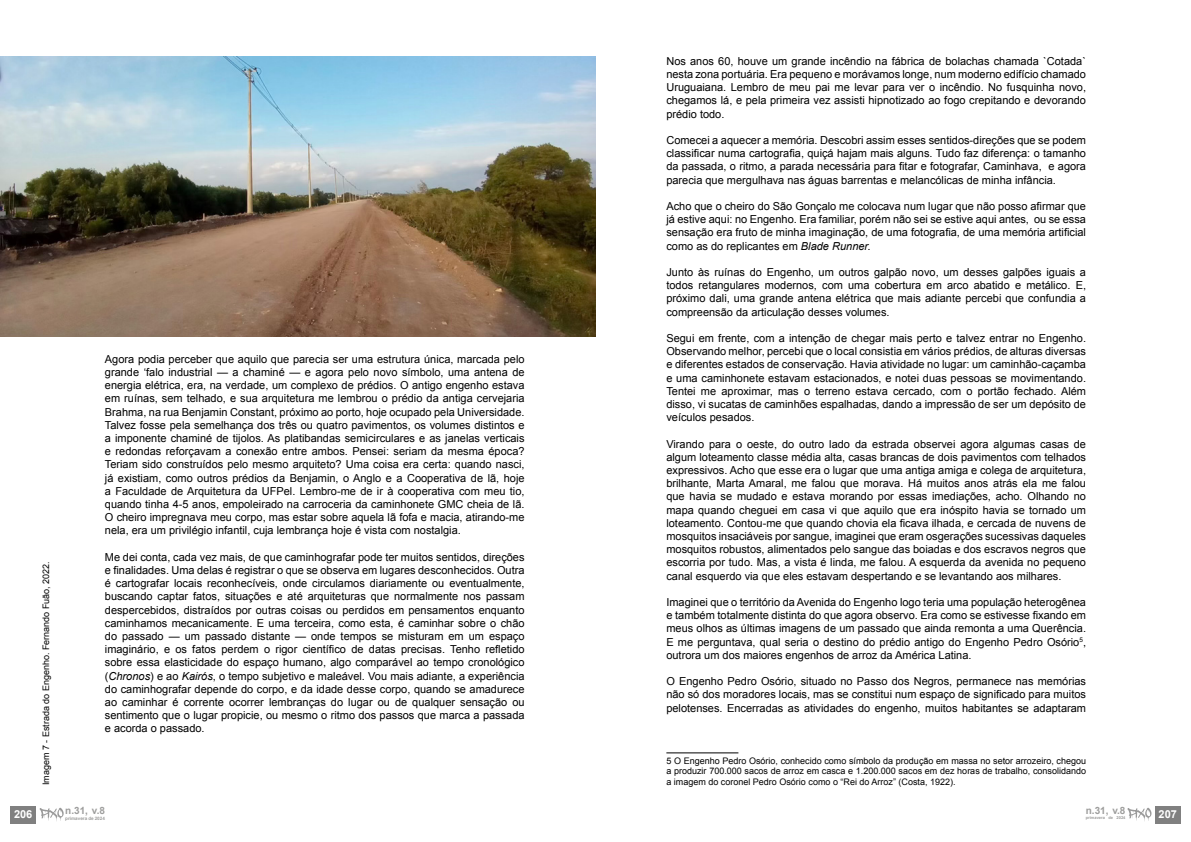
<style>
.page{position:relative;width:1191px;height:842px;background:#fff}
.page>*{position:absolute;margin:0;border:0;box-sizing:border-box;transform-origin:0 0}
.t1{font:11px/13.2px "Arial";color:#000;text-align:justify}
.t2{font:700 11px "Arial";color:#fff}
.t3{font:700 10px "Arial";color:#9d9d9c}
.t4{font:9px/10.8px "Arial";color:#000}
.t5{font:700 4.6px "Arial";color:#9d9d9c}
.t6{font:700 4px "Arial";color:#9d9d9c}
.s1{font-style:italic}
</style>
<div class="page">
<hr style="left:666px;top:752px;width:72px;height:1px;background:#000">
<img style="left:0;top:57px;width:595px;height:279px">
<div style="left:11px;top:806px;width:25px;height:17px;background:#808080"></div>
<svg style="left:40px;top:808px;width:24px;height:13px"></svg>
<div style="left:1155px;top:806px;width:25px;height:17px;background:#808080"></div>
<svg style="left:1127px;top:808px;width:24px;height:13px"></svg>
<p class="t4" style="left:41px;top:785px;width:226px;rotate:-90deg">Imagem 7 - Estrada do Engenho. Fernando Fuão, 2022.</p>
<p class="t1" style="left:105px;top:352px;width:421px">Agora podia perceber que aquilo que parecia ser uma estrutura única, marcada pelo grande ‘falo industrial — a chaminé — e agora pelo novo símbolo, uma antena de energia elétrica, era, na verdade, um complexo de prédios. O antigo engenho estava em ruínas, sem telhado, e sua arquitetura me lembrou o prédio da antiga cervejaria Brahma, na rua Benjamin Constant, próximo ao porto, hoje ocupado pela Universidade.<br>Talvez fosse pela semelhança dos três ou quatro pavimentos, os volumes distintos e a imponente chaminé de tijolos. As platibandas semicirculares e as janelas verticais e redondas reforçavam a conexão entre ambos. Pensei: seriam da mesma época?<br>Teriam sido construídos pelo mesmo arquiteto? Uma coisa era certa: quando nasci, já existiam, como outros prédios da Benjamin, o Anglo e a Cooperativa de lã, hoje a Faculdade de Arquitetura da UFPel. Lembro-me de ir à cooperativa com meu tio, quando tinha 4-5 anos, empoleirado na carroceria da caminhonete GMC cheia de lã.<br>O cheiro impregnava meu corpo, mas estar sobre aquela lã fofa e macia, atirando-me nela, era um privilégio infantil, cuja lembrança hoje é vista com nostalgia.</p>
<p class="t1" style="left:105px;top:550px;width:421px">Me dei conta, cada vez mais, de que caminhografar pode ter muitos sentidos, direções e finalidades. Uma delas é registrar o que se observa em lugares desconhecidos. Outra é cartografar locais reconhecíveis, onde circulamos diariamente ou eventualmente, buscando captar fatos, situações e até arquiteturas que normalmente nos passam despercebidos, distraídos por outras coisas ou perdidos em pensamentos enquanto caminhamos mecanicamente. E uma terceira, como esta, é caminhar sobre o chão do passado — um passado distante — onde tempos se misturam em um espaço imaginário, e os fatos perdem o rigor científico de datas precisas. Tenho refletido sobre essa elasticidade do espaço humano, algo comparável ao tempo cronológico (<span class="s1">Chronos</span>) e ao <span class="s1">Kairós</span>, o tempo subjetivo e maleável. Vou mais adiante, a experiência do caminhografar depende do corpo, e da idade desse corpo, quando se amadurece ao caminhar é corrente ocorrer lembranças do lugar ou de qualquer sensação ou sentimento que o lugar propicie, ou mesmo o ritmo dos passos que marca a passada e acorda o passado.</p>
<p class="t2" style="left:14px;top:807px;width:20px">206</p>
<p class="t3" style="left:65px;top:804px;width:41px">n.31, v.8</p>
<p class="t5" style="left:65px;top:815px;width:41px">primavera de 2024</p>
<p class="t1" style="left:666px;top:54px;width:421px">Nos anos 60, houve um grande incêndio na fábrica de bolachas chamada `Cotada` nesta zona portuária. Era pequeno e morávamos longe, num moderno edifício chamado Uruguaiana. Lembro de meu pai me levar para ver o incêndio. No fusquinha novo, chegamos lá, e pela primeira vez assisti hipnotizado ao fogo crepitando e devorando prédio todo.</p>
<p class="t1" style="left:666px;top:134px;width:421px">Comecei a aquecer a memória. Descobri assim esses sentidos-direções que se podem classificar numa cartografia, quiçá hajam mais alguns. Tudo faz diferença: o tamanho da passada, o ritmo, a parada necessária para fitar e fotografar, Caminhava, e agora parecia que mergulhava nas águas barrentas e melancólicas de minha infância.</p>
<p class="t1" style="left:666px;top:200px;width:421px">Acho que o cheiro do São Gonçalo me colocava num lugar que não posso afirmar que já estive aqui: no Engenho. Era familiar, porém não sei se estive aqui antes, ou se essa sensação era fruto de minha imaginação, de uma fotografia, de uma memória artificial como as do replicantes em <span class="s1">Blade Runner.</span></p>
<p class="t1" style="left:666px;top:266px;width:421px">Junto às ruínas do Engenho, um outros galpão novo, um desses galpões iguais a todos retangulares modernos, com uma cobertura em arco abatido e metálico. E, próximo dali, uma grande antena elétrica que mais adiante percebi que confundia a compreensão da articulação desses volumes.</p>
<p class="t1" style="left:666px;top:332px;width:421px">Segui em frente, com a intenção de chegar mais perto e talvez entrar no Engenho.<br>Observando melhor, percebi que o local consistia em vários prédios, de alturas diversas e diferentes estados de conservação. Havia atividade no lugar: um caminhão-caçamba e uma caminhonete estavam estacionados, e notei duas pessoas se movimentando.<br>Tentei me aproximar, mas o terreno estava cercado, com o portão fechado. Além disso, vi sucatas de caminhões espalhadas, dando a impressão de ser um depósito de veículos pesados.</p>
<p class="t1" style="left:666px;top:437px;width:421px">Virando para o oeste, do outro lado da estrada observei agora algumas casas de algum loteamento classe média alta, casas brancas de dois pavimentos com telhados expressivos. Acho que esse era o lugar que uma antiga amiga e colega de arquitetura, brilhante, Marta Amaral, me falou que morava. Há muitos anos atrás ela me falou que havia se mudado e estava morando por essas imediações, acho. Olhando no mapa quando cheguei em casa vi que aquilo que era inóspito havia se tornado um loteamento. Contou-me que quando chovia ela ficava ilhada, e cercada de nuvens de mosquitos insaciáveis por sangue, imaginei que eram osgerações sucessivas daqueles mosquitos robustos, alimentados pelo sangue das boiadas e dos escravos negros que escorria por tudo. Mas, a vista é linda, me falou. A esquerda da avenida no pequeno canal esquerdo via que eles estavam despertando e se levantando aos milhares.</p>
<p class="t1" style="left:666px;top:596px;width:421px">Imaginei que o território da Avenida do Engenho logo teria uma população heterogênea e também totalmente distinta do que agora observo. Era como se estivesse fixando em meus olhos as últimas imagens de um passado que ainda remonta a uma Querência.<br>E me perguntava, qual seria o destino do prédio antigo do Engenho Pedro Osório<sup>5</sup>, outrora um dos maiores engenhos de arroz da América Latina.</p>
<p class="t1" style="left:666px;top:675px;width:421px">O Engenho Pedro Osório, situado no Passo dos Negros, permanece nas memórias não só dos moradores locais, mas se constitui num espaço de significado para muitos pelotenses. Encerradas as atividades do engenho, muitos habitantes se adaptaram</p>
<p class="t4" style="left:666px;top:755px;width:421px">5 O Engenho Pedro Osório, conhecido como símbolo da produção em massa no setor arrozeiro, chegou a produzir 700.000 sacos de arroz em casca e 1.200.000 sacos em dez horas de trabalho, consolidando</p>
<p class="t4" style="left:666px;top:777px;width:291px">a imagem do coronel Pedro Osório como o “Rei do Arroz” (Costa, 1922).</p>
<p class="t3" style="left:1085px;top:804px;width:41px">n.31, v.8</p>
<p class="t6" style="left:1085px;top:815px;width:41px">primavera de 2024</p>
<p class="t2" style="left:1158px;top:807px;width:20px">207</p>
</div>
